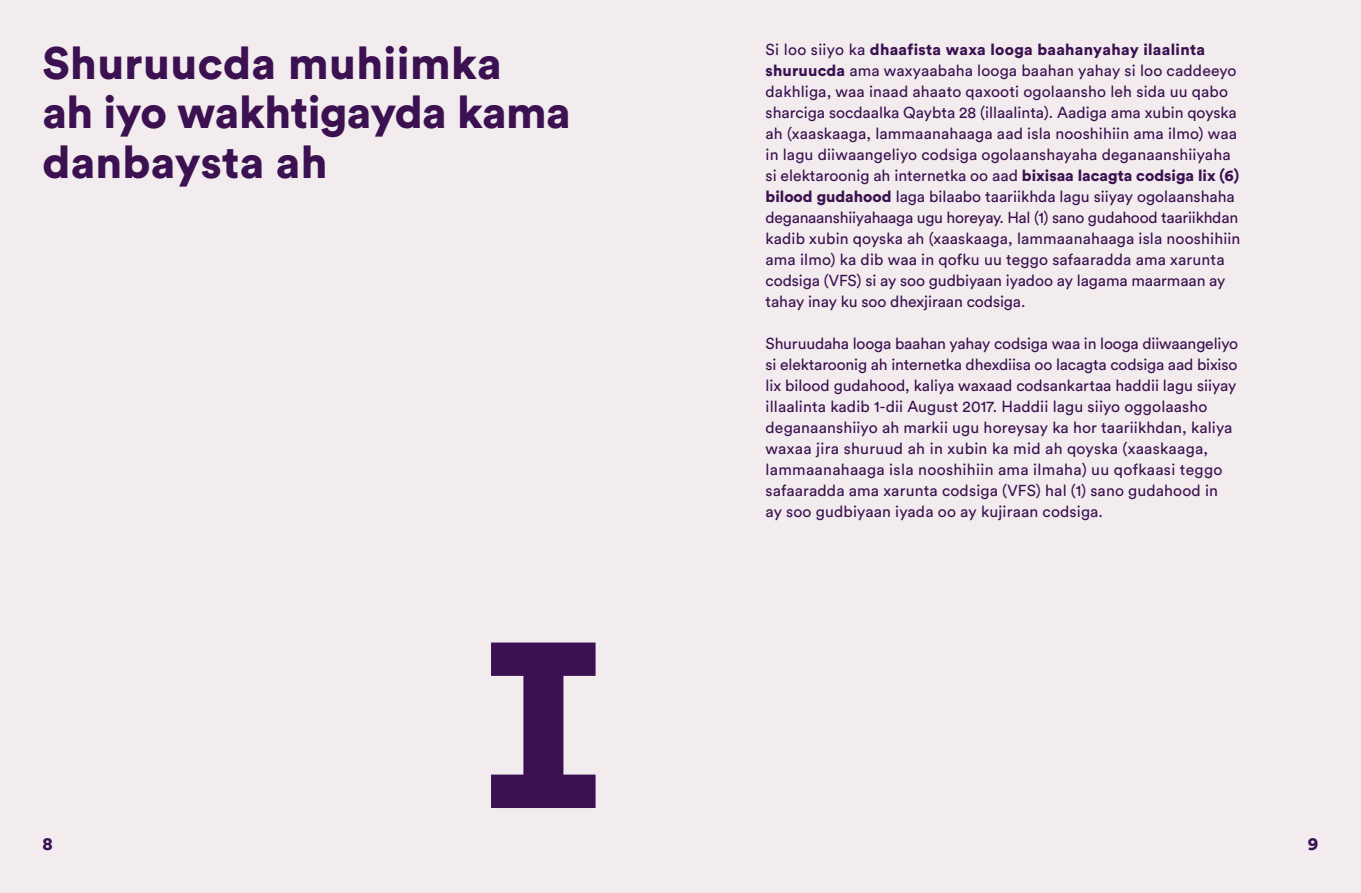
<style>
.page{position:relative;width:1361px;height:893px;background:#f3ecee}
.page>*{position:absolute;margin:0;border:0;box-sizing:border-box;transform-origin:0 0}
.t1{font:900 255px "Circular Pro";color:#3b1151}
.t2{font:900 45px/49.5px "Circular Pro";color:#3b1151}
.t3{font:900 18px "Circular Pro";color:#3b1151}
.t4{font:15.75px/21px "Circular Pro";letter-spacing:.005em;color:#3b1151}
.s1{font-weight:900}
</style>
<div class="page">
<h2 class="t2" style="left:43px;top:37px;width:530px">Shuruucda muhiimka<br>ah iyo wakhtigayda kama danbaysta ah</h2>
<p class="t4" style="left:765px;top:39px;width:476px">Si loo siiyo ka <span class="s1">dhaafista waxa looga baahanyahay ilaalinta shuruucda</span> ama waxyaabaha looga baahan yahay si loo caddeeyo dakhliga, waa inaad ahaato qaxooti ogolaansho leh sida uu qabo sharciga socdaalka Qaybta 28 (illaalinta). Aadiga ama xubin qoyska ah (xaaskaaga, lammaanahaaga aad isla nooshihiin ama ilmo) waa in lagu diiwaangeliyo codsiga ogolaanshayaha deganaanshiiyaha si elektaroonig ah internetka oo aad <span class="s1">bixisaa lacagta codsiga lix (6) bilood gudahood</span> laga bilaabo taariikhda lagu siiyay ogolaanshaha deganaanshiiyahaaga ugu horeyay. Hal (1) sano gudahood taariikhdan kadib xubin qoyska ah (xaaskaaga, lammaanahaaga isla nooshihiin ama ilmo) ka dib waa in qofku uu teggo safaaradda ama xarunta codsiga (VFS) si ay soo gudbiyaan iyadoo ay lagama maarmaan ay tahay inay ku soo dhexjiraan codsiga.</p>
<p class="t4" style="left:765px;top:332px;width:474px">Shuruudaha looga baahan yahay codsiga waa in looga diiwaangeliyo si elektaroonig ah internetka dhexdiisa oo lacagta codsiga aad bixiso lix bilood gudahood, kaliya waxaad codsankartaa haddii lagu siiyay illaalinta kadib 1-dii August 2017. Haddii lagu siiyo oggolaasho deganaanshiiyo ah markii ugu horeysay ka hor taariikhdan, kaliya waxaa jira shuruud ah in xubin ka mid ah qoyska (xaaskaaga, lammaanahaaga isla nooshihiin ama ilmaha) uu qofkaasi teggo safaaradda ama xarunta codsiga (VFS) hal (1) sano gudahood in ay soo gudbiyaan iyada oo ay kujiraan codsiga.</p>
<p class="t3" style="left:43px;top:832px;width:12px">8</p>
<h1 class="t1" style="left:480px;top:540px;width:127px">Ⅰ</h1>
<p class="t3" style="left:1308px;top:832px;width:12px">9</p>
</div>
